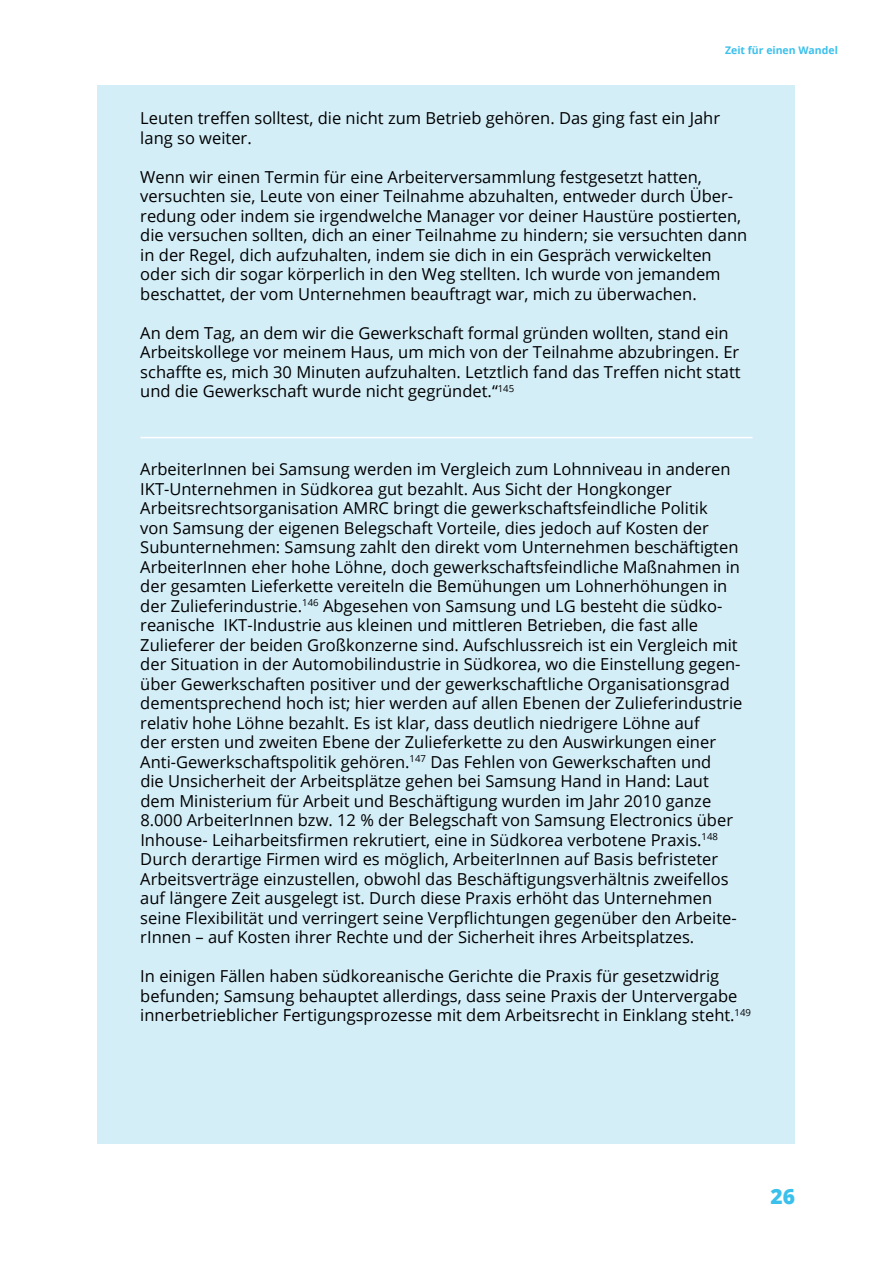
<style>
.page{position:relative;width:893px;height:1263px;background:#fff}
.page>*{position:absolute;margin:0;border:0;box-sizing:border-box;transform-origin:0 0}
.t1{font:800 21px "Open Sans";color:#3bc0ec}
.t2{font:16.5px/19.5px "Open Sans";color:#000}
.t3{font:700 10.5px "Open Sans";color:#3bc0ec}
</style>
<div class="page">
<div style="left:98px;top:85px;width:697px;height:1059px;background:#d4eef8"></div>
<hr style="left:140px;top:437px;width:612px;height:1px;background:#fff">
<p class="t3" style="left:725px;top:43px;width:114px">Zeit für einen Wandel</p>
<p class="t2" style="left:140px;top:108px;width:581px">Leuten treffen solltest, die nicht zum Betrieb gehören. Das ging fast ein Jahr lang so weiter.</p>
<p class="t2" style="left:140px;top:166px;width:608px">Wenn wir einen Termin für eine Arbeiterversammlung festgesetzt hatten, versuchten sie, Leute von einer Teilnahme abzuhalten, entweder durch Über&shy;redung oder indem sie irgendwelche Manager vor deiner Haustüre postierten, die versuchen sollten, dich an einer Teilnahme zu hindern; sie versuchten dann in der Regel, dich aufzuhalten, indem sie dich in ein Gespräch verwickelten oder sich dir sogar körperlich in den Weg stellten. Ich wurde von jemandem beschattet, der vom Unternehmen beauftragt war, mich zu überwachen.</p>
<p class="t2" style="left:140px;top:322px;width:602px">An dem Tag, an dem wir die Gewerkschaft formal gründen wollten, stand ein Arbeitskollege vor meinem Haus, um mich von der Teilnahme abzubringen. Er schaffte es, mich 30 Minuten aufzuhalten. Letztlich fand das Treffen nicht statt und die Gewerkschaft wurde nicht gegründet.“<sup>145</sup></p>
<p class="t2" style="left:140px;top:459px;width:604px">ArbeiterInnen bei Samsung werden im Vergleich zum Lohnniveau in anderen IKT-Unternehmen in Südkorea gut bezahlt. Aus Sicht der Hongkonger Arbeitsrechtsorganisation AMRC bringt die gewerkschaftsfeindliche Politik<br>von Samsung der eigenen Belegschaft Vorteile, dies jedoch auf Kosten der Subunternehmen: Samsung zahlt den direkt vom Unternehmen beschäftigten ArbeiterInnen eher hohe Löhne, doch gewerkschaftsfeindliche Maßnahmen in der gesamten Lieferkette vereiteln die Bemühungen um Lohnerhöhungen in der Zulieferindustrie.<sup>146</sup> Abgesehen von Samsung und LG besteht die südko&shy;reanische IKT-Industrie aus kleinen und mittleren Betrieben, die fast alle Zulieferer der beiden Großkonzerne sind. Aufschlussreich ist ein Vergleich mit der Situation in der Automobilindustrie in Südkorea, wo die Einstellung gegen&shy;über Gewerkschaften positiver und der gewerkschaftliche Organisationsgrad dementsprechend hoch ist; hier werden auf allen Ebenen der Zulieferindustrie relativ hohe Löhne bezahlt. Es ist klar, dass deutlich niedrigere Löhne auf<br>der ersten und zweiten Ebene der Zulieferkette zu den Auswirkungen einer Anti-Gewerkschaftspolitik gehören.<sup>147</sup> Das Fehlen von Gewerkschaften und<br>die Unsicherheit der Arbeitsplätze gehen bei Samsung Hand in Hand: Laut dem Ministerium für Arbeit und Beschäftigung wurden im Jahr 2010 ganze 8.000 ArbeiterInnen bzw. 12 % der Belegschaft von Samsung Electronics über Inhouse- Leiharbeitsfirmen rekrutiert, eine in Südkorea verbotene Praxis.<sup>148<br></sup>Durch derartige Firmen wird es möglich, ArbeiterInnen auf Basis befristeter Arbeitsverträge einzustellen, obwohl das Beschäftigungsverhältnis zweifellos auf längere Zeit ausgelegt ist. Durch diese Praxis erhöht das Unternehmen seine Flexibilität und verringert seine Verpflichtungen gegenüber den Arbeite&shy;rInnen – auf Kosten ihrer Rechte und der Sicherheit ihres Arbeitsplatzes.</p>
<p class="t2" style="left:140px;top:966px;width:612px">In einigen Fällen haben südkoreanische Gerichte die Praxis für gesetzwidrig befunden; Samsung behauptet allerdings, dass seine Praxis der Untervergabe innerbetrieblicher Fertigungsprozesse mit dem Arbeitsrecht in Einklang steht.<sup>149</sup></p>
<p class="t1" style="left:771px;top:1180px;width:26px">26</p>
</div>
